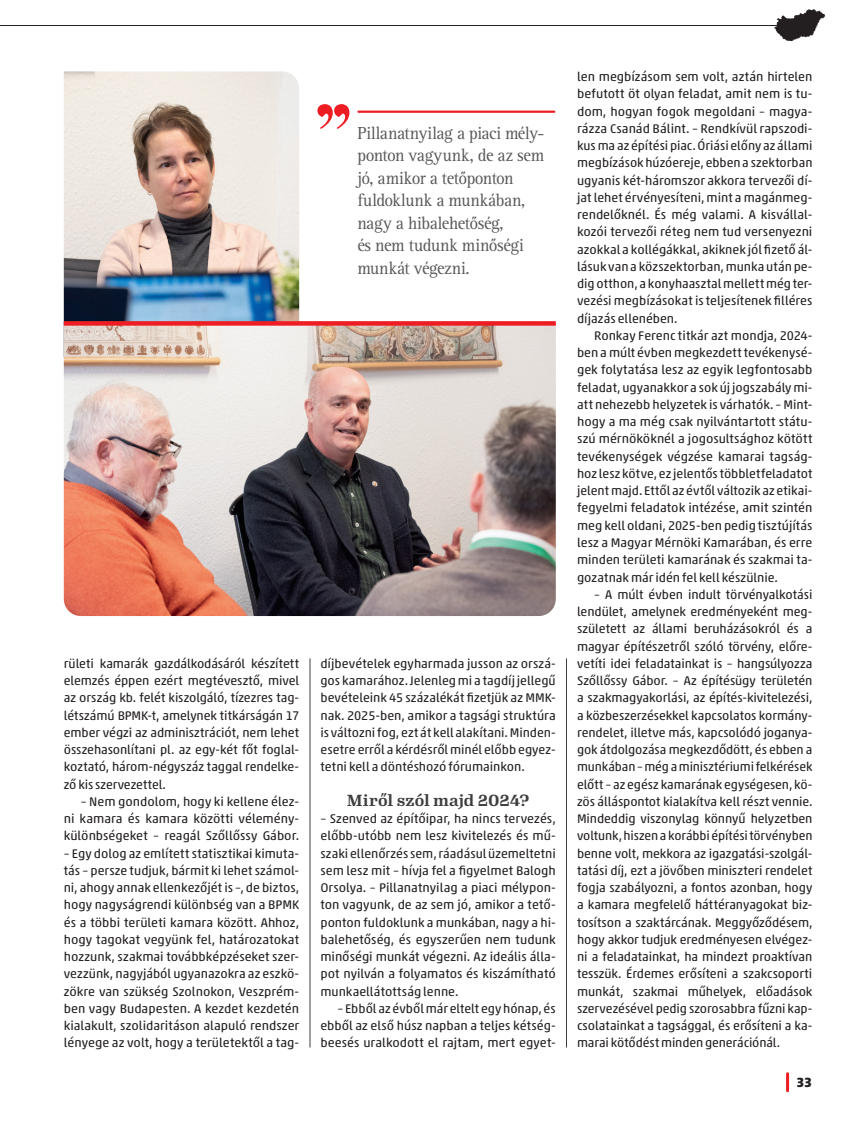
<style>
.page{position:relative;width:855px;height:1123px;background:#fff}
.page>*{position:absolute;margin:0;border:0;box-sizing:border-box;transform-origin:0 0}
.t1{font:18px/22.5px "Rotis Serif Reg";letter-spacing:-.025em;color:#57585a;scale:.94 1}
.Közcím{font:700 15.75px "Gimlet Text Narrow";color:#3e3e3f}
.t2{font:700 13.5px "Akko Rounded Pro";color:#231f20}
.Alapszöveg_behúzás{font:12.75px/17.2px "Akko Rounded Pro";letter-spacing:-.005em;color:#231f20;text-align:justify}
.Alapszöveg_tompa{font:12.75px/17.2px "Akko Rounded Pro";color:#231f20;text-align:justify}
</style>
<div class="page">
<hr style="left:786px;top:1073px;width:3px;height:17px;background:#ee1d23">
<hr style="left:566px;top:658px;width:1px;height:389px;background:#3e3e3f">
<hr style="left:310px;top:658px;width:1px;height:389px;background:#3e3e3f">
<hr style="left:0;top:25px;width:786px;height:1px;background:#231f20">
<img style="left:774px;top:9px;width:51px;height:33px">
<img style="left:64px;top:71px;width:235px;height:250px">
<img style="left:64px;top:326px;width:492px;height:290px">
<hr style="left:358px;top:111px;width:196px;height:2px;background:#ee1d23">
<svg style="left:317px;top:104px;width:32px;height:25px"></svg>
<div style="left:64px;top:321px;width:492px;height:5px;background:#ee1d23"></div>
<p class="Alapszöveg_behúzás" style="left:64px;top:654px;width:237px">rületi kamarák gazdálkodásáról készített elemzés éppen ezért megtévesztő, mivel az ország kb. felét kiszolgáló, tízezres tag&shy;létszámú BPMK-t, amelynek titkárságán 17 ember végzi az adminisztrációt, nem lehet összehasonlítani pl. az egy-két főt foglal&shy;koztató, három-négyszáz taggal rendelke&shy;ző kis szervezettel.</p>
<p class="Alapszöveg_behúzás" style="left:64px;top:792px;width:237px;text-indent:17px">– Nem gondolom, hogy ki kellene élez&shy;ni kamara és kamara közötti vélemény&shy;különbségeket – reagál Szőllőssy Gábor.</p>
<p class="Alapszöveg_behúzás" style="left:64px;top:844px;width:237px">– Egy dolog az említett statisztikai kimuta&shy;tás – persze tudjuk, bármit ki lehet számol&shy;ni, ahogy annak ellenkezőjét is –, de biztos, hogy nagyságrendi különbség van a BPMK és a többi területi kamara között. Ahhoz, hogy tagokat vegyünk fel, határozatokat hozzunk, szakmai továbbképzéseket szer&shy;vezzünk, nagyjából ugyanazokra az eszkö&shy;zökre van szükség Szolnokon, Veszprém&shy;ben vagy Budapesten. A kezdet kezdetén kialakult, szolidaritáson alapuló rendszer lényege az volt, hogy a területektől a tag-</p>
<p class="t1" style="left:357px;top:122px;width:200px;text-align:justify">Pillanatnyilag a piaci mély&shy;ponton vagyunk, de az sem jó, amikor a tetőponton</p>
<p class="t1" style="left:357px;top:189px;width:180px">fuldoklunk a munkában, nagy a hibalehetőség,</p>
<p class="t1" style="left:357px;top:234px;width:179px">és nem tudunk minőségi munkát végezni.</p>
<p class="Alapszöveg_behúzás" style="left:320px;top:654px;width:237px">díjbevételek egyharmada jusson az orszá&shy;gos kamarához. Jelenleg mi a tagdíj jellegű bevételeink 45 százalékát fizetjük az MMK&shy;nak. 2025-ben, amikor a tagsági struktúra is változni fog, ezt át kell alakítani. Minden&shy;esetre erről a kérdésről minél előbb egyez&shy;tetni kell a döntéshozó fórumainkon.</p>
<p class="Közcím" style="left:347px;top:789px;width:184px">Miről szól majd 2024?</p>
<p class="Alapszöveg_tompa" style="left:320px;top:810px;width:237px">– Szenved az építőipar, ha nincs tervezés, előbb-utóbb nem lesz kivitelezés és mű&shy;szaki ellenőrzés sem, ráadásul üzemeltetni sem lesz mit – hívja fel a figyelmet Balogh Orsolya. – Pillanatnyilag a piaci mélypon&shy;ton vagyunk, de az sem jó, amikor a tető&shy;ponton fuldoklunk a munkában, nagy a hi&shy;balehetőség, és egyszerűen nem tudunk minőségi munkát végezni. Az ideális álla&shy;pot nyilván a folyamatos és kiszámítható munkaellátottság lenne.</p>
<p class="Alapszöveg_behúzás" style="left:320px;top:999px;width:237px;text-indent:17px">– Ebből az évből már eltelt egy hónap, és ebből az első húsz napban a teljes kétség&shy;beesés uralkodott el rajtam, mert egyet-</p>
<p class="Alapszöveg_behúzás" style="left:577px;top:68px;width:237px">len megbízásom sem volt, aztán hirtelen befutott öt olyan feladat, amit nem is tu&shy;dom, hogyan fogok megoldani – magya&shy;rázza Csanád Bálint. – Rendkívül rapszodi&shy;kus ma az építési piac. Óriási előny az állami megbízások húzóereje, ebben a szektorban ugyanis két-háromszor akkora tervezői dí&shy;jat lehet érvényesíteni, mint a magánmeg&shy;rendelőknél. És még valami. A kisvállal&shy;kozói tervezői réteg nem tud versenyezni azokkal a kollégákkal, akiknek jól fizető ál&shy;lásuk van a közszektorban, munka után pe&shy;dig otthon, a konyhaasztal mellett még ter&shy;vezési megbízásokat is teljesítenek filléres díjazás ellenében.</p>
<p class="Alapszöveg_behúzás" style="left:577px;top:327px;width:237px;text-indent:17px">Ronkay Ferenc titkár azt mondja, 2024- ben a múlt évben megkezdett tevékenysé&shy;gek folytatása lesz az egyik legfontosabb feladat, ugyanakkor a sok új jogszabály mi&shy;att nehezebb helyzetek is várhatók. – Mint&shy;hogy a ma még csak nyilvántartott státu&shy;szú mérnököknél a jogosultsághoz kötött tevékenységek végzése kamarai tagság&shy;hoz lesz kötve, ez jelentős többletfeladatot jelent majd. Ettől az évtől változik az etikai&shy;fegyelmi feladatok intézése, amit szintén meg kell oldani, 2025-ben pedig tisztújítás lesz a Magyar Mérnöki Kamarában, és erre minden területi kamarának és szakmai ta&shy;gozatnak már idén fel kell készülnie.</p>
<p class="Alapszöveg_behúzás" style="left:577px;top:585px;width:237px;text-indent:17px">– A múlt évben indult törvényalkotási lendület, amelynek eredményeként meg&shy;született az állami beruházásokról és a magyar építészetről szóló törvény, előre&shy;vetíti idei feladatainkat is – hangsúlyozza Szőllőssy Gábor. – Az építésügy területén a szakmagyakorlási, az építés-kivitelezési, a közbeszerzésekkel kapcsolatos kormány&shy;rendelet, illetve más, kapcsolódó joganya&shy;gok átdolgozása megkezdődött, és ebben a munkában – még a minisztériumi felkérések előtt – az egész kamarának egységesen, kö&shy;zös álláspontot kialakítva kell részt vennie.<br>Mindeddig viszonylag könnyű helyzetben voltunk, hiszen a korábbi építési törvényben benne volt, mekkora az igazgatási-szolgál&shy;tatási díj, ezt a jövőben miniszteri rendelet fogja szabályozni, a fontos azonban, hogy a kamara megfelelő háttéranyagokat biz&shy;tosítson a szaktárcának. Meggyőződésem, hogy akkor tudjuk eredményesen elvégez&shy;ni a feladatainkat, ha mindezt proaktívan tesszük. Érdemes erősíteni a szakcsoporti munkát, szakmai műhelyek, előadások szervezésével pedig szorosabbra fűzni kap&shy;csolatainkat a tagsággal, és erősíteni a ka&shy;marai kötődést minden generációnál.</p>
<p class="t2" style="left:796px;top:1073px;width:17px">33</p>
</div>
